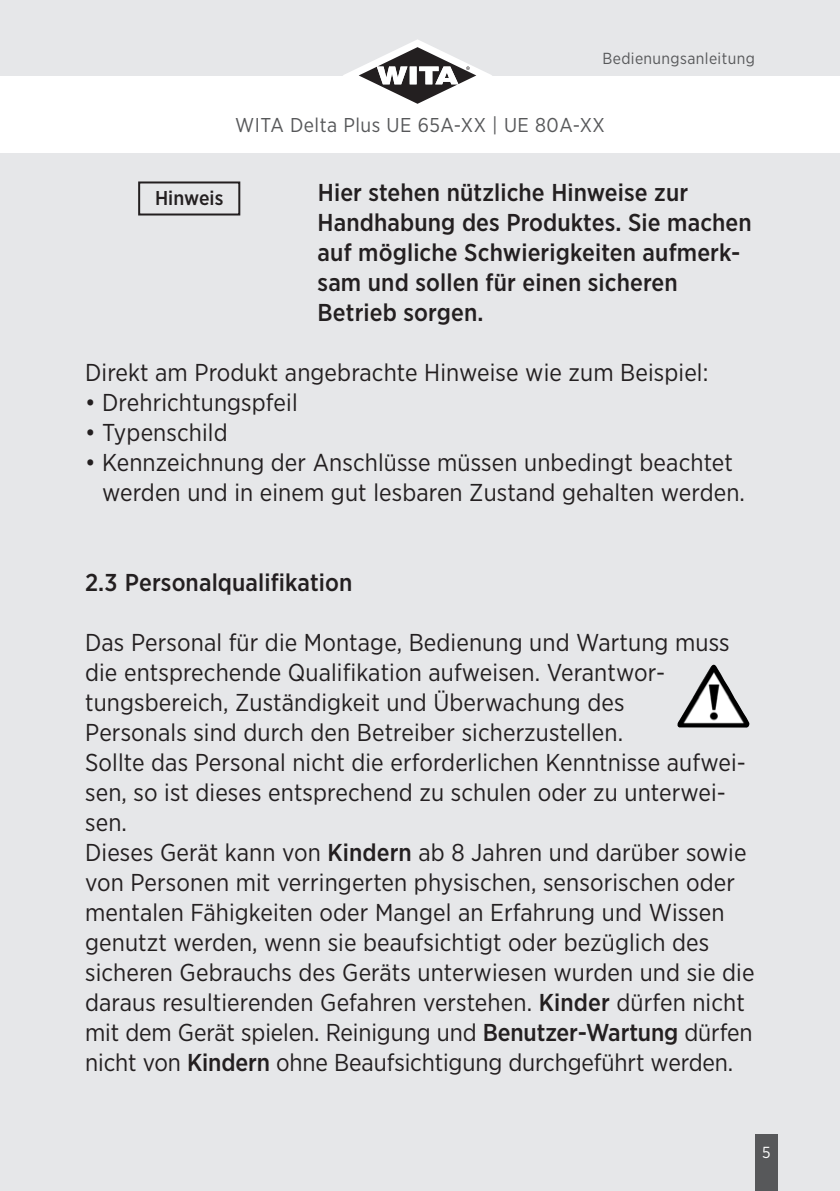
<style>
.page{position:relative;width:840px;height:1191px;background:#fff}
.page>*{position:absolute;margin:0;border:0;box-sizing:border-box;transform-origin:0 0}
.t1{font:24.4px/30px "Gotham Narrow";letter-spacing:.005em;color:#231f20}
.t2{font:500 24.4px/30px "Gotham Narrow";letter-spacing:.005em;color:#231f20}
.t3{font:20px "Gotham Narrow";letter-spacing:.025em;color:#57585a}
.t4{font:500 20px "Gotham Narrow";letter-spacing:.005em;color:#231f20}
.t5{font:16px "Gotham Narrow";letter-spacing:.025em;color:#57585a}
.t6{font:16px "Gotham Narrow";color:#fff}
.s1{font-weight:500}
</style>
<div class="page">
<div style="left:0;top:0;width:839px;height:75px;background:#e6e7e9"></div>
<div style="left:0;top:153px;width:839px;height:1038px;background:#e6e7e9"></div>
<div style="left:754px;top:1134px;width:23px;height:57px;background:#57585a"></div>
<div style="left:138px;top:181px;width:102px;height:34px;border:2px solid #231f20"></div>
<img style="left:677px;top:664px;width:72px;height:63px">
<svg style="left:326px;top:39px;width:169px;height:65px"></svg>
<p class="t5" style="left:602px;top:53px;width:154px">Bedienungsanleitung</p>
<p class="t3" style="left:235px;top:117px;width:371px">WITA Delta Plus UE 65A-XX | UE 80A-XX</p>
<p class="t2" style="left:317px;top:179px;width:435px">Hier stehen nützliche Hinweise zur<br>Handhabung des Produktes. Sie machen auf mögliche Schwierigkeiten aufmerk&shy;sam und sollen für einen sicheren<br>Betrieb sorgen.</p>
<p class="t1" style="left:85px;top:359px;width:624px">Direkt am Produkt angebrachte Hinweise wie zum Beispiel:</p>
<p class="t1" style="left:85px;top:389px;width:214px">• Drehrichtungspfeil</p>
<p class="t1" style="left:85px;top:419px;width:144px">• Typenschild</p>
<p class="t1" style="left:102px;top:449px;width:644px;text-indent:-17px">• Kennzeichnung der Anschlüsse müssen unbedingt beachtet werden und in einem gut lesbaren Zustand gehalten werden.</p>
<p class="t4" style="left:155px;top:190px;width:70px">Hinweis</p>
<p class="t2" style="left:85px;top:569px;width:269px">2.3 Personalqualifikation</p>
<p class="t1" style="left:85px;top:629px;width:670px">Das Personal für die Montage, Bedienung und Wartung muss die entsprechende Qualifikation aufweisen. Verantwor&shy;tungsbereich, Zuständigkeit und Überwachung des<br>Personals sind durch den Betreiber sicherzustellen.<br>Sollte das Personal nicht die erforderlichen Kenntnisse aufwei&shy;sen, so ist dieses entsprechend zu schulen oder zu unterwei&shy;sen.<br>Dieses Gerät kann von <span class="s1">Kindern</span> ab 8 Jahren und darüber sowie von Personen mit verringerten physischen, sensorischen oder mentalen Fähigkeiten oder Mangel an Erfahrung und Wissen genutzt werden, wenn sie beaufsichtigt oder bezüglich des sicheren Gebrauchs des Geräts unterwiesen wurden und sie die daraus resultierenden Gefahren verstehen. <span class="s1">Kinder</span> dürfen nicht mit dem Gerät spielen. Reinigung und <span class="s1">Benutzer-Wartung</span> dürfen nicht von <span class="s1">Kindern</span> ohne Beaufsichtigung durchgeführt werden.</p>
<p class="t6" style="left:761px;top:1146px;width:10px">5</p>
</div>
